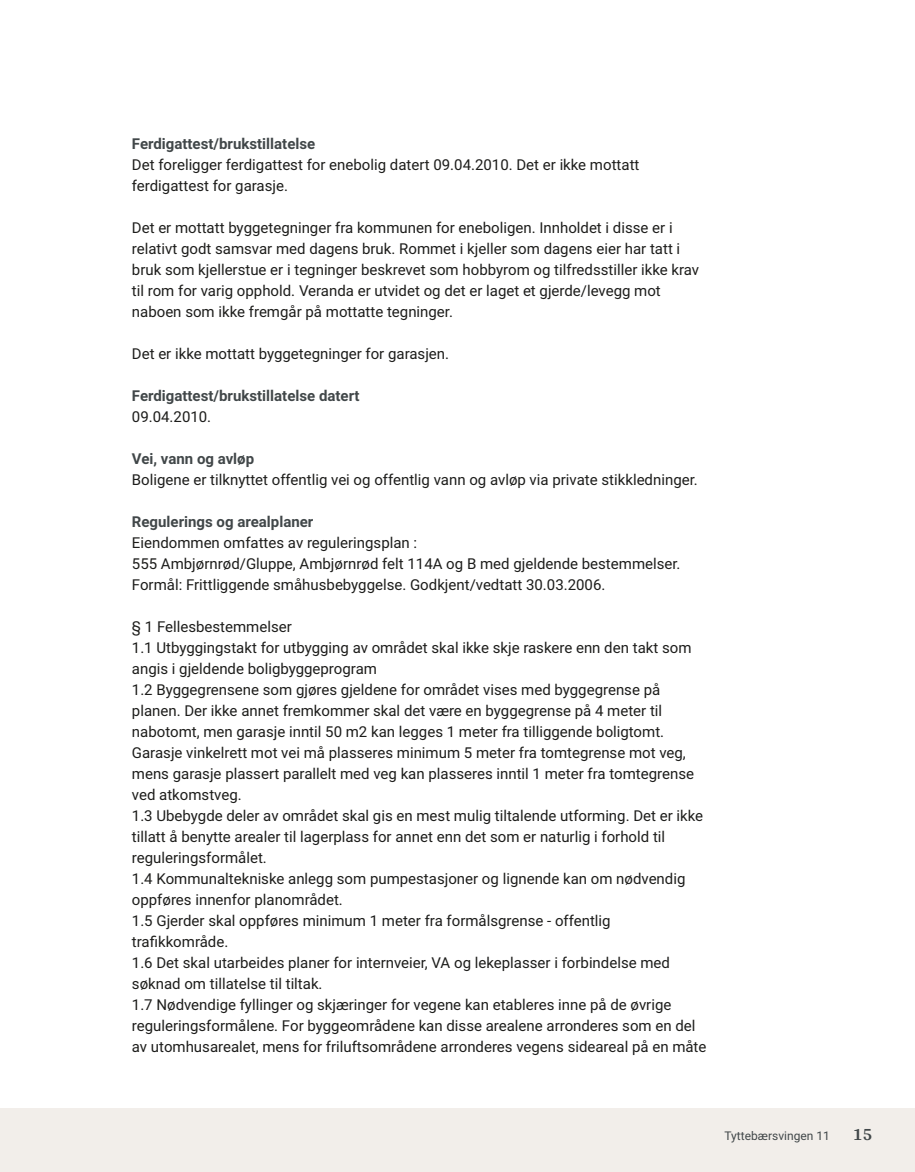
<style>
.page{position:relative;width:915px;height:1172px;background:#fff}
.page>*{position:absolute;margin:0;border:0;box-sizing:border-box;transform-origin:0 0}
.t1{font:700 18px "Arya";color:#414749}
.t2{font:15px/21px "Roboto Vitec";color:#1d1d1b}
.t3{font:700 15px "Roboto Vitec";color:#414749}
.t4{font:12px "Roboto Vitec";color:#414749}
</style>
<div class="page">
<div style="left:0;top:1108px;width:914px;height:64px;background:#f2eeea"></div>
<p class="t3" style="left:132px;top:133px;width:185px">Ferdigattest/brukstillatelse</p>
<p class="t2" style="left:132px;top:153px;width:509px">Det foreligger ferdigattest for enebolig datert 09.04.2010. Det er ikke mottatt ferdigattest for garasje.</p>
<p class="t2" style="left:132px;top:216px;width:568px">Det er mottatt byggetegninger fra kommunen for eneboligen. Innholdet i disse er i relativt godt samsvar med dagens bruk. Rommet i kjeller som dagens eier har tatt i bruk som kjellerstue er i tegninger beskrevet som hobbyrom og tilfredsstiller ikke krav til rom for varig opphold. Veranda er utvidet og det er laget et gjerde/levegg mot naboen som ikke fremgår på mottatte tegninger.</p>
<p class="t2" style="left:132px;top:342px;width:318px">Det er ikke mottatt byggetegninger for garasjen.</p>
<p class="t3" style="left:132px;top:385px;width:229px">Ferdigattest/brukstillatelse datert</p>
<p class="t2" style="left:132px;top:405px;width:81px">09.04.2010.</p>
<p class="t3" style="left:132px;top:448px;width:124px">Vei, vann og avløp</p>
<p class="t2" style="left:132px;top:468px;width:567px">Boligene er tilknyttet offentlig vei og offentlig vann og avløp via private stikkledninger.</p>
<p class="t3" style="left:132px;top:511px;width:183px">Regulerings og arealplaner</p>
<p class="t2" style="left:132px;top:531px;width:550px">Eiendommen omfattes av reguleringsplan :<br>555 Ambjørnrød/Gluppe, Ambjørnrød felt 114A og B med gjeldende bestemmelser.<br>Formål: Frittliggende småhusbebyggelse. Godkjent/vedtatt 30.03.2006.</p>
<p class="t2" style="left:132px;top:615px;width:576px">§ 1 Fellesbestemmelser<br>1.1 Utbyggingstakt for utbygging av området skal ikke skje raskere enn den takt som angis i gjeldende boligbyggeprogram<br>1.2 Byggegrensene som gjøres gjeldene for området vises med byggegrense på planen. Der ikke annet fremkommer skal det være en byggegrense på 4 meter til nabotomt, men garasje inntil 50 m2 kan legges 1 meter fra tilliggende boligtomt.<br>Garasje vinkelrett mot vei må plasseres minimum 5 meter fra tomtegrense mot veg, mens garasje plassert parallelt med veg kan plasseres inntil 1 meter fra tomtegrense ved atkomstveg.<br>1.3 Ubebygde deler av området skal gis en mest mulig tiltalende utforming. Det er ikke tillatt å benytte arealer til lagerplass for annet enn det som er naturlig i forhold til reguleringsformålet.<br>1.4 Kommunaltekniske anlegg som pumpestasjoner og lignende kan om nødvendig oppføres innenfor planområdet.<br>1.5 Gjerder skal oppføres minimum 1 meter fra formålsgrense ‑ offentlig trafikkområde.<br>1.6 Det skal utarbeides planer for internveier, VA og lekeplasser i forbindelse med søknad om tillatelse til tiltak.<br>1.7 Nødvendige fyllinger og skjæringer for vegene kan etableres inne på de øvrige reguleringsformålene. For byggeområdene kan disse arealene arronderes som en del av utomhusarealet, mens for friluftsområdene arronderes vegens sideareal på en måte</p>
<p class="t4" style="left:724px;top:1127px;width:107px">Tyttebærsvingen 11</p>
<p class="t1" style="left:852px;top:1123px;width:21px">15</p>
</div>
